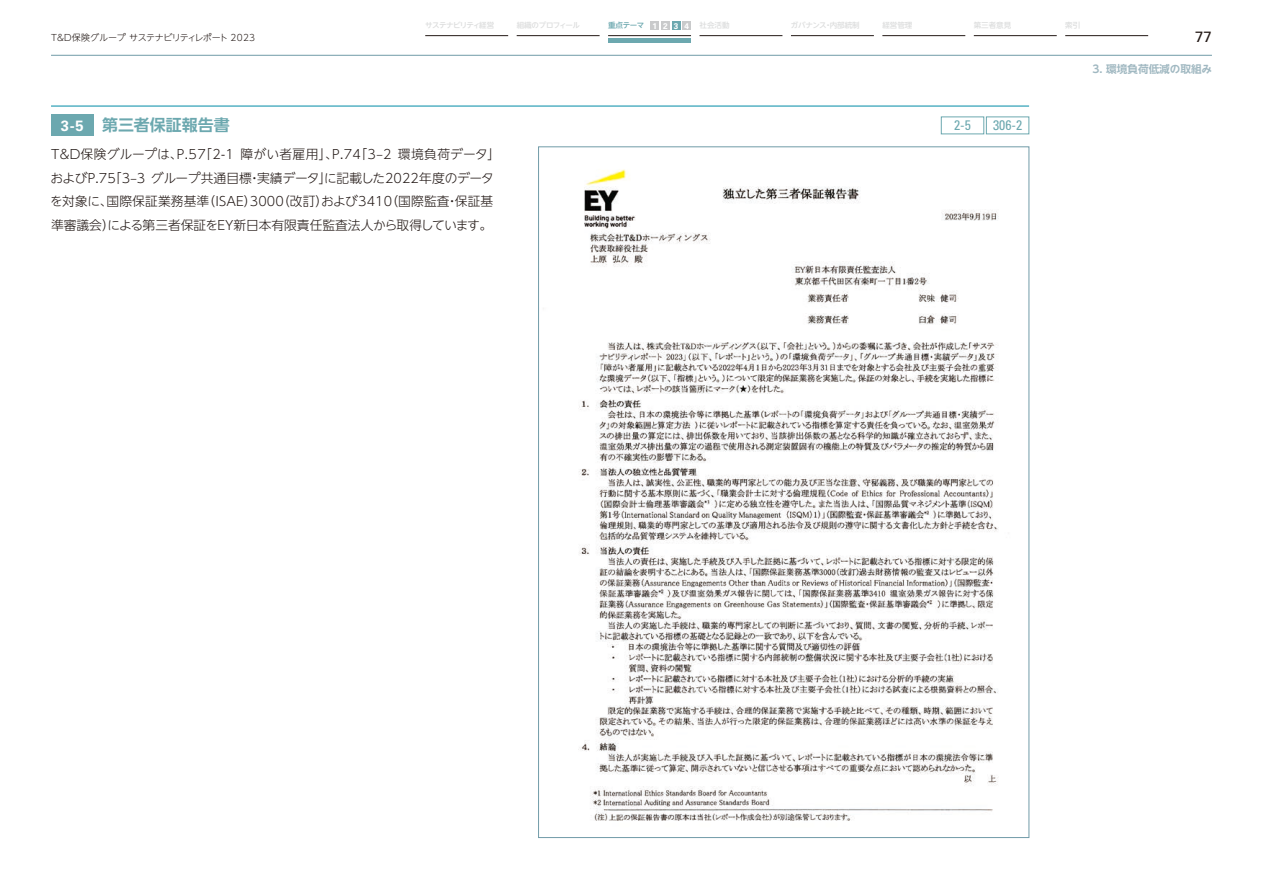
<style>
.page{position:relative;width:1263px;height:893px;background:#fff}
.page>*{position:absolute;margin:0;border:0;box-sizing:border-box;transform-origin:0 0}
.t1{font:700 15.9px "UD Shin Go NT Pro De";color:#6ca8af}
.t2{font:15px "Univers LT Pro 55 Roman";color:#231916}
.t3{font:condensed 13.8px "Univers LTCYR 57";color:#6ca8af}
.t4{font:300 12.75px/23.4px "UD Shin Go NT Pro";color:#231916}
.t5{font:700 10.65px "UD Shin Go NT Pro De";color:#a0b8c1}
.t6{font:300 9px "UD Shin Go NT Pr 6 N";letter-spacing:-.045em;color:#231916}
.t7{font:500 7.5px "UD Shin Go NT Pr 6 N";letter-spacing:-.02em;color:#dcdddd}
.t8{font:500 7.5px "UD Shin Go NT Pr 6 N";letter-spacing:-.07em;color:#dcdddd}
.t9{font:500 7.5px "UD Shin Go NT Pr 6 N";letter-spacing:-.055em;color:#dcdddd}
.t10{font:500 7.5px "UD Shin Go NT Pr 6 N";letter-spacing:-.05em;color:#6ca8af}
.s1{font-family:"Univers LTCYR 65";font-weight:700;font-size:8.25px;color:#fff}
.s2{font-family:"Univers LTCYR 65";font-size:14.85px;color:#fff}
</style>
<div class="page">
<hr style="left:425px;top:35px;width:83px;height:1px;background:#231916">
<hr style="left:699px;top:35px;width:83px;height:1px;background:#231916">
<hr style="left:791px;top:35px;width:83px;height:1px;background:#231916">
<hr style="left:882px;top:35px;width:83px;height:1px;background:#231916">
<hr style="left:974px;top:35px;width:83px;height:1px;background:#231916">
<hr style="left:1065px;top:35px;width:83px;height:1px;background:#231916">
<hr style="left:608px;top:35px;width:83px;height:1px;background:#231916">
<div style="left:651px;top:21px;width:8px;height:9px;background:#c9cacb"></div>
<div style="left:661px;top:21px;width:9px;height:9px;background:#c9cacb"></div>
<div style="left:672px;top:21px;width:8px;height:9px;background:#6ca8af"></div>
<div style="left:682px;top:21px;width:9px;height:9px;background:#c9cacb"></div>
<hr style="left:517px;top:35px;width:83px;height:1px;background:#231916">
<div style="left:608px;top:38px;width:83px;height:5px;background:#6ca8af"></div>
<hr style="left:51px;top:55px;width:1161px;height:1px;background:#719ba8">
<div style="left:51px;top:115px;width:43px;height:21px;background:#6ca8af"></div>
<hr style="left:51px;top:106px;width:978px;height:1px;background:#008ca6">
<div style="left:941px;top:117px;width:43px;height:17px;border:1px solid #6ca8af"></div>
<div style="left:986px;top:117px;width:43px;height:17px;border:1px solid #6ca8af"></div>
<img style="left:578px;top:169px;width:421px;height:652px">
<p class="t8" style="left:425px;top:19px;width:71px">サステナビリティ経営</p>
<p class="t9" style="left:517px;top:19px;width:65px">組織のプロフィール</p>
<p class="t10" style="left:608px;top:19px;width:82px">重点テーマ <span class="s1">1 2 3 4</span></p>
<p class="t7" style="left:699px;top:19px;width:31px">社会活動</p>
<p class="t7" style="left:791px;top:19px;width:70px">ガバナンス・内部統制</p>
<p class="t7" style="left:882px;top:19px;width:31px">経営管理</p>
<p class="t7" style="left:974px;top:19px;width:39px">第三者意見</p>
<p class="t7" style="left:1065px;top:19px;width:16px">索引</p>
<p class="t6" style="left:51px;top:30px;width:206px">T&amp;D保険グループ サステナビリティレポート 2023</p>
<p class="t2" style="left:1195px;top:26px;width:18px">77</p>
<p class="t5" style="left:1092px;top:61px;width:121px">3. 環境負荷低減の取組み</p>
<p class="t1" style="left:61px;top:112px;width:170px"><span class="s2">3-5</span> 第三者保証報告書</p>
<p class="t3" style="left:954px;top:116px;width:18px">2-5</p>
<p class="t3" style="left:993px;top:116px;width:31px">306-2</p>
<p class="t4" style="left:50px;top:142px;width:452px">T&amp;D保険グループは、P.57「2-1 障がい者雇用」、P.74「3–2 環境負荷データ」およびP.75「3–3 グループ共通目標・実績データ」に記載した2022年度のデータを対象に、国際保証業務基準（ISAE）3000（改訂）および3410（国際監査・保証基準審議会）による第三者保証をEY新日本有限責任監査法人から取得しています。</p>
</div>
